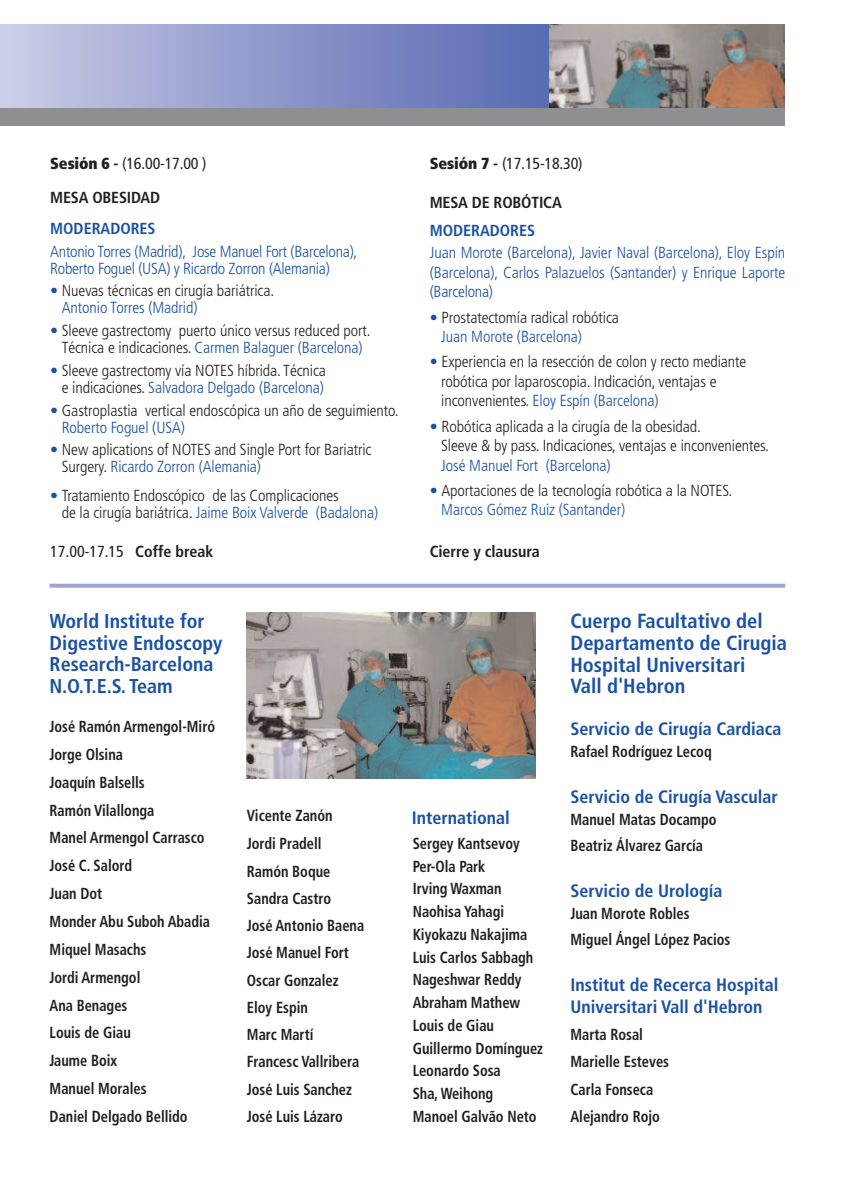
<style>
.page{position:relative;width:842px;height:1191px;background:#fff}
.page>*{position:absolute;margin:0;border:0;box-sizing:border-box;transform-origin:0 0}
.t1{font:700 condensed 20.4px/21.8px "Frutiger";color:#1b51a3}
.t2{font:700 condensed 20px/21.6px "Frutiger";color:#1b51a3}
.t3{font:700 condensed 18px/21.8px "Frutiger";color:#1b51a3}
.t4{font:300 condensed 16px/17px "Frutiger";letter-spacing:-.005em;color:#231f20}
.t5{font:700 condensed 16px/27.8px "Frutiger";color:#231f20;scale:.9 1}
.t6{font:300 condensed 16px/19.6px "Frutiger";letter-spacing:-.015em;color:#1b51a3}
.t7{font:700 condensed 16px/33.6px "Frutiger";color:#231f20}
.t8{font:condensed 16px "Frutiger";letter-spacing:-.005em;color:#231f20}
.t9{font:700 condensed 16px "Frutiger";color:#1b51a3}
.s1{font-weight:900}
.s2{font-weight:400}
.s3{color:#1b51a3}
.s4{font-weight:700}
</style>
<div class="page">
<svg style="left:50px;top:583px;width:735px;height:4px;background:#adb3d9"></svg>
<svg style="left:0;top:24px;width:549px;height:85px;background:#8f99cb"></svg>
<img style="left:549px;top:24px;width:235px;height:85px">
<div style="left:0;top:109px;width:784px;height:17px;background:#8d8f92"></div>
<img style="left:247px;top:612px;width:289px;height:166px">
<p class="t7" style="left:50px;top:148px;width:158px"><span class="s1">Sesión 6</span> - <span class="s2">(16.00-17.00 )<br></span>MESA OBESIDAD</p>
<p class="t9" style="left:50px;top:222px;width:107px">MODERADORES</p>
<p class="t6" style="left:50px;top:244px;width:309px;line-height:17px">Antonio Torres (Madrid), Jose Manuel Fort (Barcelona),<br>Roberto Foguel (USA) y Ricardo Zorron (Alemania)</p>
<p class="t4" style="left:62px;top:283px;width:214px;text-indent:-11px"><span class="s3">•</span> Nuevas técnicas en cirugía bariátrica.<br><span class="s3">Antonio Torres (Madrid)</span></p>
<p class="t4" style="left:50px;top:323px;width:322px;text-align:center"><span class="s3">•</span> Sleeve gastrectomy puerto único versus reduced port.<br>Técnica e indicaciones. <span class="s3">Carmen Balaguer (Barcelona)</span></p>
<p class="t4" style="left:50px;top:363px;width:277px;text-align:center"><span class="s3">•</span> Sleeve gastrectomy vía NOTES híbrida. Técnica e indicaciones. <span class="s3">Salvadora Delgado (Barcelona)</span></p>
<p class="t4" style="left:62px;top:403px;width:339px;text-indent:-11px"><span class="s3">•</span> Gastroplastia vertical endoscópica un año de seguimiento.<br><span class="s3">Roberto Foguel (USA)</span></p>
<p class="t4" style="left:62px;top:442px;width:311px;text-indent:-11px"><span class="s3">•</span> New aplications of NOTES and Single Port for Bariatric<br>Surgery. <span class="s3">Ricardo Zorron (Alemania)</span></p>
<p class="t4" style="left:62px;top:488px;width:318px;text-indent:-12px"><span class="s3">•</span> Tratamiento Endoscópico de las Complicaciones<br>de la cirugía bariátrica. <span class="s3">Jaime Boix Valverde (Badalona)</span></p>
<p class="t8" style="left:50px;top:545px;width:165px">17.00-17.15 <span class="s4">Coffe break</span></p>
<p class="t8" style="left:430px;top:157px;width:154px"><span class="s1">Sesión 7</span> <span class="s4">-</span> (17.15-18.30)</p>
<p class="t7" style="left:430px;top:187px;width:134px">MESA DE ROBÓTICA</p>
<p class="t9" style="left:430px;top:224px;width:107px">MODERADORES</p>
<p class="t6" style="left:430px;top:244px;width:357px;text-align:justify">Juan Morote (Barcelona), Javier Naval (Barcelona), Eloy Espín (Barcelona), Carlos Palazuelos (Santander) y Enrique Laporte (Barcelona)</p>
<p class="t4" style="left:441px;top:308px;width:179px;line-height:19.6px;text-indent:-12px"><span class="s3">•</span> Prostatectomía radical robótica<br><span class="s3">Juan Morote (Barcelona)</span></p>
<p class="t4" style="left:441px;top:353px;width:307px;line-height:19.6px;text-indent:-12px"><span class="s3">•</span> Experiencia en la resección de colon y recto mediante robótica por laparoscopia. Indicación, ventajas e inconvenientes. <span class="s3">Eloy Espín (Barcelona)</span></p>
<p class="t4" style="left:441px;top:417px;width:329px;line-height:19.6px;text-indent:-11px"><span class="s3">•</span> Robótica aplicada a la cirugía de la obesidad.<br>Sleeve &amp; by pass. Indicaciones, ventajas e inconvenientes.</p>
<p class="t6" style="left:441px;top:456px;width:171px">José Manuel Fort (Barcelona)</p>
<p class="t4" style="left:441px;top:481px;width:293px;line-height:19.6px;text-indent:-12px"><span class="s3">•</span> Aportaciones de la tecnología robótica a la NOTES.<br><span class="s3">Marcos Gómez Ruiz (Santander)</span></p>
<p class="t7" style="left:430px;top:536px;width:112px">Cierre y clausura</p>
<p class="t2" style="left:50px;top:611px;width:174px">World Institute for<br>Digestive Endoscopy<br>Research-Barcelona<br>N.O.T.E.S. Team</p>
<p class="t5" style="left:50px;top:714px;width:185px">José Ramón Armengol-Miró<br>Jorge Olsina<br>Joaquín Balsells<br>Ramón Vilallonga<br>Manel Armengol Carrasco<br>José C. Salord<br>Juan Dot<br>Monder Abu Suboh Abadia<br>Miquel Masachs<br>Jordi Armengol<br>Ana Benages<br>Louis de Giau<br>Jaume Boix<br>Manuel Morales<br>Daniel Delgado Bellido</p>
<p class="t5" style="left:247px;top:803px;width:132px">Vicente Zanón<br>Jordi Pradell<br>Ramón Boque<br>Sandra Castro<br>José Antonio Baena<br>José Manuel Fort<br>Oscar Gonzalez<br>Eloy Espin<br>Marc Martí<br>Francesc Vallribera<br>José Luis Sanchez<br>José Luis Lázaro</p>
<p class="t3" style="left:412px;top:808px;width:99px">International</p>
<p class="t5" style="left:413px;top:833px;width:146px;line-height:22.8px">Sergey Kantsevoy<br>Per-Ola Park<br>Irving Waxman<br>Naohisa Yahagi<br>Kiyokazu Nakajima<br>Luis Carlos Sabbagh<br>Nageshwar Reddy<br>Abraham Mathew<br>Louis de Giau<br>Guillermo Domínguez<br>Leonardo Sosa<br>Sha, Weihong<br>Manoel Galvão Neto</p>
<p class="t1" style="left:570px;top:611px;width:218px">Cuerpo Facultativo del<br>Departamento de Cirugia<br>Hospital Universitari<br>Vall d'Hebron</p>
<p class="t3" style="left:570px;top:719px;width:213px">Servicio de Cirugía Cardiaca</p>
<p class="t5" style="left:570px;top:739px;width:158px">Rafael Rodríguez Lecoq</p>
<p class="t3" style="left:570px;top:787px;width:209px">Servicio de Cirugía Vascular</p>
<p class="t5" style="left:570px;top:807px;width:164px;line-height:26.4px">Manuel Matas Docampo<br>Beatriz Álvarez García</p>
<p class="t3" style="left:570px;top:881px;width:154px">Servicio de Urología</p>
<p class="t5" style="left:570px;top:901px;width:179px;line-height:26px">Juan Morote Robles<br>Miguel Ángel López Pacios</p>
<p class="t3" style="left:570px;top:975px;width:210px">Institut de Recerca Hospital<br>Universitari Vall d'Hebron</p>
<p class="t5" style="left:570px;top:1022px;width:111px;line-height:27.2px">Marta Rosal<br>Marielle Esteves<br>Carla Fonseca<br>Alejandro Rojo</p>
</div>
